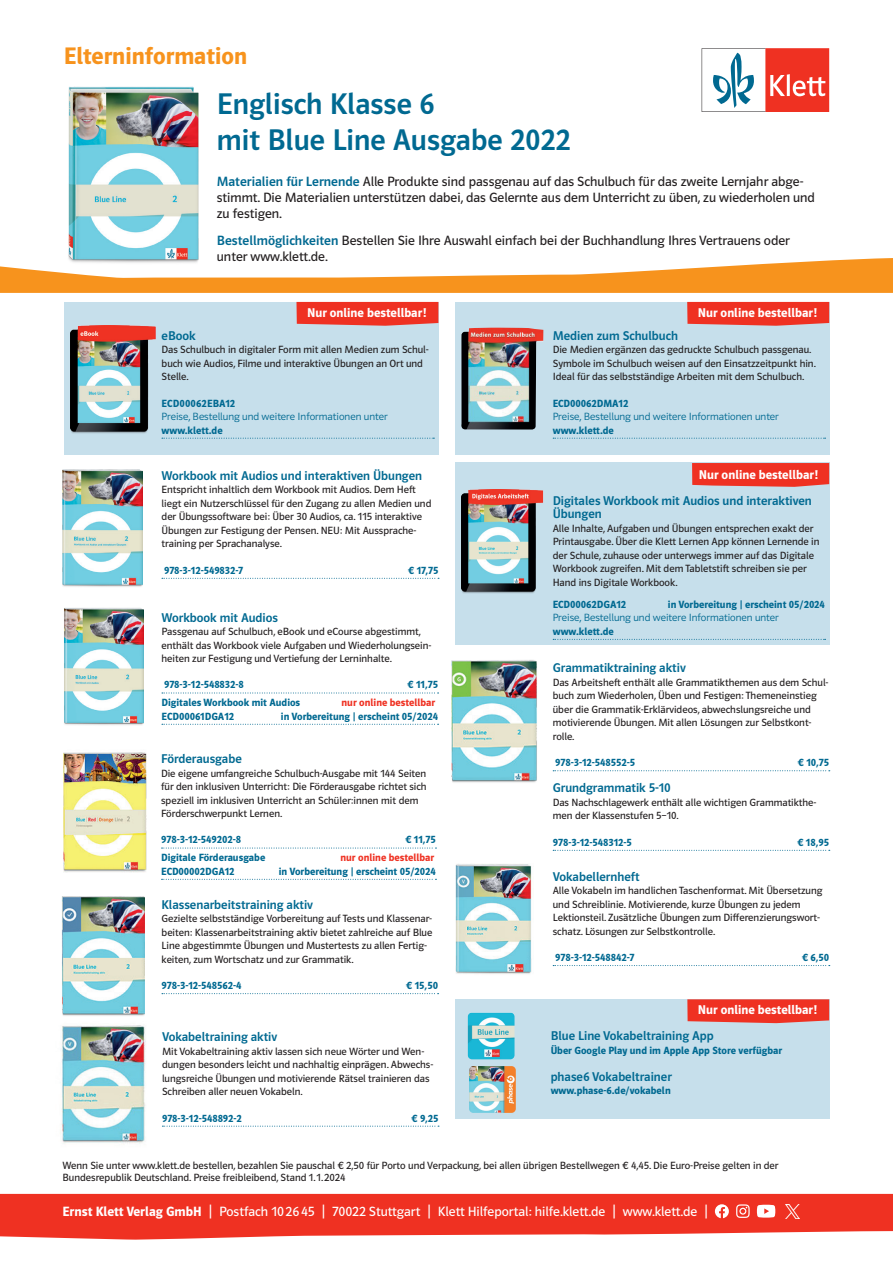
<style>
.page{position:relative;width:893px;height:1263px;background:#fff}
.page>*{position:absolute;margin:0;border:0;box-sizing:border-box;transform-origin:0 0}
.t1{font:500 30px/36px "Polo CEF";color:#006991}
.t2{font:600 24px "Polo CEF";color:#f7931d}
.t3{font:13.5px/16.2px "Polo CEF";color:#231f20}
.t4{font:13.5px "Polo CEF";color:#fff}
.t5{font:500 12.75px/13.5px "Polo CEF";color:#006991}
.t6{font:600 12.75px "Polo CEF";color:#fff}
.t7{font:10.5px/13.5px "Polo CEF";color:#231f20}
.t8{font:600 10.5px "Polo CEF";color:#006991}
.t9{font:300 10.5px/13.5px "Polo CEF";color:#006991}
.t10{font:600 10.5px "Polo CEF";color:#ef3122}
.s1{font-weight:500;color:#006991}
.s2{font-weight:500}
.s3{font-weight:600}
</style>
<div class="page">
<svg style="left:162px;top:578px;width:277px;height:1px"></svg>
<img style="left:62px;top:469px;width:81px;height:118px">
<svg style="left:162px;top:693px;width:277px;height:1px"></svg>
<svg style="left:162px;top:724px;width:277px;height:1px"></svg>
<img style="left:64px;top:608px;width:80px;height:117px">
<div style="left:64px;top:302px;width:374px;height:152px;background:#c6dfeb"></div>
<svg style="left:162px;top:438px;width:272px;height:1px"></svg>
<svg style="left:296px;top:302px;width:142px;height:24px;background:#ec3b2e"></svg>
<img style="left:70px;top:326px;width:86px;height:108px">
<svg style="left:162px;top:993px;width:277px;height:1px"></svg>
<img style="left:62px;top:896px;width:83px;height:120px">
<img style="left:60px;top:1025px;width:86px;height:119px">
<svg style="left:162px;top:1126px;width:277px;height:1px"></svg>
<svg style="left:553px;top:965px;width:277px;height:1px"></svg>
<img style="left:455px;top:864px;width:77px;height:110px">
<svg style="left:553px;top:770px;width:277px;height:1px"></svg>
<svg style="left:553px;top:850px;width:277px;height:1px"></svg>
<img style="left:451px;top:660px;width:86px;height:123px">
<div style="left:455px;top:302px;width:374px;height:152px;background:#c6dfeb"></div>
<svg style="left:553px;top:438px;width:273px;height:1px"></svg>
<svg style="left:687px;top:302px;width:142px;height:24px;background:#ec3b2e"></svg>
<img style="left:461px;top:328px;width:82px;height:101px">
<img style="left:68px;top:86px;width:131px;height:172px">
<div style="left:455px;top:999px;width:374px;height:120px;background:#c6dfeb"></div>
<svg style="left:687px;top:999px;width:142px;height:24px;background:#ec3b2d"></svg>
<img style="left:469px;top:1066px;width:47px;height:47px">
<img style="left:63px;top:752px;width:84px;height:121px">
<svg style="left:162px;top:848px;width:274px;height:1px"></svg>
<svg style="left:162px;top:879px;width:274px;height:1px"></svg>
<div style="left:455px;top:463px;width:374px;height:182px;background:#c6dfeb"></div>
<img style="left:461px;top:489px;width:83px;height:104px">
<svg style="left:553px;top:639px;width:273px;height:1px"></svg>
<svg style="left:692px;top:463px;width:137px;height:24px;background:#ec392b"></svg>
<img style="left:468px;top:1012px;width:46px;height:47px">
<svg style="left:0;top:258px;width:893px;height:35px"></svg>
<svg style="left:0;top:1194px;width:893px;height:46px;background:#f0483b"></svg>
<img style="left:785px;top:1204px;width:14px;height:15px">
<svg style="left:702px;top:48px;width:127px;height:64px"></svg>
<h2 class="t2" style="left:64px;top:42px;width:185px">Elterninformation</h2>
<h1 class="t1" style="left:217px;top:86px;width:355px">Englisch Klasse 6<br>mit Blue Line Ausgabe 2022</h1>
<p class="t3" style="left:217px;top:174px;width:600px"><span class="s1">Materialien für Lernende</span> Alle Produkte sind passgenau auf das Schulbuch für das zweite Lernjahr abge&shy;stimmt. Die Materialien unterstützen dabei, das Gelernte aus dem Unterricht zu üben, zu wiederholen und zu festigen.</p>
<p class="t3" style="left:217px;top:233px;width:575px"><span class="s1">Bestellmöglichkeiten</span> Bestellen Sie Ihre Auswahl einfach bei der Buchhandlung Ihres Vertrauens oder unter www.klett.de.</p>
<p class="t6" style="left:307px;top:305px;width:121px">Nur online bestellbar!</p>
<p class="t5" style="left:162px;top:329px;width:36px">eBook</p>
<p class="t7" style="left:162px;top:343px;width:268px">Das Schulbuch in digitaler Form mit allen Medien zum Schul&shy;buch wie Audios, Filme und interaktive Übungen an Ort und<br>Stelle.</p>
<p class="t8" style="left:162px;top:397px;width:75px">ECD00062EBA12</p>
<p class="t9" style="left:162px;top:410px;width:228px">Preise, Bestellung und weitere Informationen unter</p>
<p class="t8" style="left:162px;top:424px;width:63px">www.klett.de</p>
<p class="t5" style="left:162px;top:469px;width:262px">Workbook mit Audios und interaktiven Übungen</p>
<p class="t7" style="left:162px;top:483px;width:271px">Entspricht inhaltlich dem Workbook mit Audios. Dem Heft liegt ein Nutzerschlüssel für den Zugang zu allen Medien und der Übungssoftware bei: Über 30 Audios, ca. 115 interaktive Übungen zur Festigung der Pensen. NEU: Mit Aussprache&shy;training per Sprachanalyse.</p>
<p class="t8" style="left:164px;top:564px;width:81px">978-3-12-549832-7</p>
<p class="t8" style="left:408px;top:564px;width:32px">¤ 17,75</p>
<p class="t5" style="left:162px;top:611px;width:118px">Workbook mit Audios</p>
<p class="t7" style="left:162px;top:625px;width:271px">Passgenau auf Schulbuch, eBook und eCourse abgestimmt, enthält das Workbook viele Aufgaben und Wiederholungsein&shy;heiten zur Festigung und Vertiefung der Lerninhalte.</p>
<p class="t8" style="left:164px;top:679px;width:81px">978-3-12-548832-8</p>
<p class="t8" style="left:407px;top:679px;width:32px">¤ 11,75</p>
<p class="t8" style="left:162px;top:696px;width:140px">Digitales Workbook mit Audios</p>
<p class="t10" style="left:342px;top:696px;width:95px">nur online bestellbar</p>
<p class="t8" style="left:162px;top:710px;width:74px">ECD00061DGA12</p>
<p class="t8" style="left:281px;top:710px;width:159px">in Vorbereitung <span class="s2">|</span> erscheint 05/2024</p>
<p class="t5" style="left:161px;top:752px;width:82px">Förderausgabe</p>
<p class="t7" style="left:161px;top:766px;width:267px">Die eigene umfangreiche Schulbuch-Ausgabe mit 144 Seiten für den inklusiven Unterricht: Die Förderausgabe richtet sich speziell im inklusiven Unterricht an Schüler:innen mit dem Förderschwerpunkt Lernen.</p>
<p class="t8" style="left:161px;top:834px;width:81px">978-3-12-549202-8</p>
<p class="t8" style="left:405px;top:834px;width:32px">¤ 11,75</p>
<p class="t8" style="left:161px;top:851px;width:106px">Digitale Förderausgabe</p>
<p class="t10" style="left:340px;top:851px;width:95px">nur online bestellbar</p>
<p class="t8" style="left:161px;top:865px;width:75px">ECD00002DGA12</p>
<p class="t8" style="left:279px;top:865px;width:159px">in Vorbereitung <span class="s2">|</span> erscheint 05/2024</p>
<p class="t5" style="left:162px;top:898px;width:153px">Klassenarbeitstraining aktiv</p>
<p class="t7" style="left:162px;top:912px;width:272px">Gezielte selbstständige Vorbereitung auf Tests und Klassenar&shy;beiten: Klassenarbeitstraining aktiv bietet zahlreiche auf Blue Line abgestimmte Übungen und Mustertests zu allen Fertig&shy;keiten, zum Wortschatz und zur Grammatik.</p>
<p class="t8" style="left:162px;top:979px;width:81px">978-3-12-548562-4</p>
<p class="t8" style="left:406px;top:979px;width:34px">¤ 15,50</p>
<p class="t5" style="left:162px;top:1030px;width:117px">Vokabeltraining aktiv</p>
<p class="t7" style="left:162px;top:1045px;width:273px">Mit Vokabeltraining aktiv lassen sich neue Wörter und Wen&shy;dungen besonders leicht und nachhaltig einprägen. Abwechs&shy;lungsreiche Übungen und motivierende Rätsel trainieren das Schreiben aller neuen Vokabeln.</p>
<p class="t8" style="left:162px;top:1112px;width:81px">978-3-12-548892-2</p>
<p class="t8" style="left:411px;top:1112px;width:29px">¤ 9,25</p>
<p class="t6" style="left:698px;top:305px;width:121px">Nur online bestellbar!</p>
<p class="t5" style="left:553px;top:329px;width:127px">Medien zum Schulbuch</p>
<p class="t7" style="left:553px;top:343px;width:264px">Die Medien ergänzen das gedruckte Schulbuch passgenau.<br>Symbole im Schulbuch weisen auf den Einsatzzeitpunkt hin.<br>Ideal für das selbstständige Arbeiten mit dem Schulbuch.</p>
<p class="t8" style="left:553px;top:397px;width:77px">ECD00062DMA12</p>
<p class="t9" style="left:553px;top:410px;width:228px">Preise, Bestellung und weitere Informationen unter</p>
<p class="t8" style="left:553px;top:424px;width:63px">www.klett.de</p>
<p class="t6" style="left:699px;top:467px;width:121px">Nur online bestellbar!</p>
<p class="t5" style="left:553px;top:494px;width:261px">Digitales Workbook mit Audios und interaktiven<br>Übungen</p>
<p class="t7" style="left:553px;top:522px;width:268px">Alle Inhalte, Aufgaben und Übungen entsprechen exakt der Printausgabe. Über die Klett Lernen App können Lernende in der Schule, zuhause oder unterwegs immer auf das Digitale Workbook zugreifen. Mit dem Tabletstift schreiben sie per Hand ins Digitale Workbook.</p>
<p class="t8" style="left:553px;top:598px;width:75px">ECD00062DGA12</p>
<p class="t9" style="left:553px;top:597px;width:274px;text-indent:115px"><span class="s3">in Vorbereitung</span> <span class="s2">|</span> <span class="s3">erscheint 05/2024<br></span>Preise, Bestellung und weitere Informationen unter</p>
<p class="t8" style="left:553px;top:625px;width:63px">www.klett.de</p>
<p class="t5" style="left:553px;top:661px;width:134px">Grammatiktraining aktiv</p>
<p class="t7" style="left:553px;top:676px;width:277px">Das Arbeitsheft enthält alle Grammatikthemen aus dem Schul&shy;buch zum Wiederholen, Üben und Festigen: Themeneinstieg über die Grammatik-Erklärvideos, abwechslungsreiche und motivierende Übungen. Mit allen Lösungen zur Selbstkont&shy;rolle.</p>
<p class="t8" style="left:555px;top:756px;width:81px">978-3-12-548552-5</p>
<p class="t8" style="left:798px;top:756px;width:33px">¤ 10,75</p>
<p class="t5" style="left:553px;top:781px;width:119px">Grundgrammatik 5-10</p>
<p class="t7" style="left:553px;top:796px;width:265px">Das Nachschlagewerk enthält alle wichtigen Grammatikthe&shy;men der Klassenstufen 5–10.</p>
<p class="t8" style="left:553px;top:836px;width:81px">978-3-12-548312-5</p>
<p class="t8" style="left:797px;top:836px;width:34px">€ 18,95</p>
<p class="t5" style="left:553px;top:870px;width:88px">Vokabellernheft</p>
<p class="t7" style="left:553px;top:884px;width:271px">Alle Vokabeln im handlichen Taschenformat. Mit Übersetzung und Schreiblinie. Motivierende, kurze Übungen zu jedem Lektionsteil. Zusätzliche Übungen zum Differenzierungswort&shy;schatz. Lösungen zur Selbstkontrolle.</p>
<p class="t8" style="left:555px;top:951px;width:81px">978-3-12-548842-7</p>
<p class="t8" style="left:802px;top:951px;width:29px">¤ 6,50</p>
<p class="t6" style="left:698px;top:1002px;width:121px">Nur online bestellbar!</p>
<p class="t5" style="left:551px;top:1029px;width:164px">Blue Line Vokabeltraining App</p>
<p class="t8" style="left:551px;top:1044px;width:233px">Über Google Play und im Apple App Store verfügbar</p>
<p class="t5" style="left:551px;top:1070px;width:123px">phase6 Vokabeltrainer</p>
<p class="t8" style="left:551px;top:1084px;width:122px">www.phase-6.de/vokabeln</p>
<p class="t7" style="left:63px;top:1159px;width:717px;line-height:12.6px">Wenn Sie unter www.klett.de bestellen, bezahlen Sie pauschal € 2,50 für Porto und Verpackung, bei allen übrigen Bestellwegen € 4,45. Die Euro-Preise gelten in der<br>Bundesrepublik Deutschland. Preise freibleibend, Stand 1.1.2024</p>
<p class="t4" style="left:63px;top:1203px;width:647px"><span class="s3">Ernst Klett Verlag GmbH</span> | Postfach 102645 | 70022 Stuttgart | Klett Hilfeportal: hilfe.klett.de | www.klett.de |</p>
</div>
